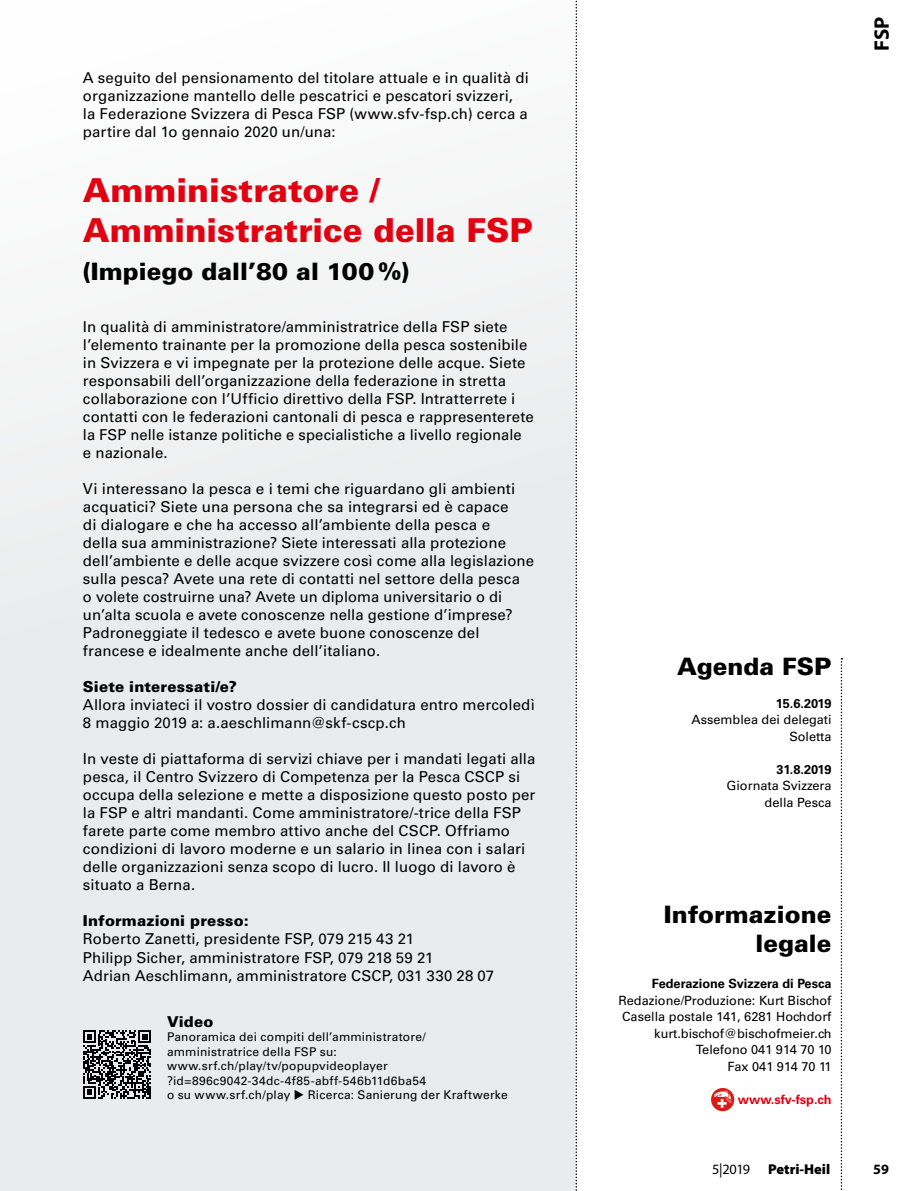
<style>
.page{position:relative;width:906px;height:1191px;background:#fff}
.page>*{position:absolute;margin:0;border:0;box-sizing:border-box;transform-origin:0 0}
.t1{font:900 33px/39.6px "Univers LT Std";color:#e30010}
.t2{font:900 24px/28.8px "Univers LT Std";color:#000;text-align:right}
.t3{font:700 21px "Myriad Pro";color:#000}
.t4{font:15px/18px "Univers LT Std";letter-spacing:.005em;color:#000}
.t5{font:900 15px "Univers LT Std";letter-spacing:.01em;color:#000}
.t6{font:900 14.25px "Myriad Pro";color:#000}
.t7{font:14.25px "Myriad Pro";color:#000}
.t8{font:700 14.25px "Myriad Pro";color:#000}
.t9{font:12.75px/16.5px "Univers LT Std";color:#000;text-align:right}
.t10{font:700 12.75px "Univers LT Std";color:#000}
.t11{font:700 12.75px "Univers LT Std";color:#e30010}
.t12{font:12px/14.4px "Univers LT Std";letter-spacing:.02em;color:#000}
</style>
<div class="page">
<div style="left:0;top:0;width:906px;height:1191px;background:linear-gradient(to bottom,#f8f9f9,#e5e6e7)"></div>
<div style="left:576px;top:0;width:330px;height:1191px;background:#fff"></div>
<svg style="left:575px;top:0;width:2px;height:1191px"></svg>
<svg style="left:83px;top:1030px;width:68px;height:68px;background:#646465"></svg>
<svg style="left:840px;top:658px;width:2px;height:532px"></svg>
<svg style="left:711px;top:1088px;width:23px;height:23px"></svg>
<svg style="left:713px;top:1090px;width:19px;height:17px"></svg>
<p class="t4" style="left:83px;top:69px;width:447px">A seguito del pensionamento del titolare attuale e in qualità di organizzazione mantello delle pescatrici e pescatori svizzeri, la Federazione Svizzera di Pesca FSP (www.sfv-fsp.ch) cerca a partire dal 1o gennaio 2020 un/una:</p>
<h1 class="t1" style="left:83px;top:170px;width:451px">Amministratore /<br>Amministratrice della FSP</h1>
<h2 class="t2" style="left:83px;top:256px;width:328px">(Impiego dall’80 al 100%)</h2>
<p class="t4" style="left:83px;top:318px;width:452px">In qualità di amministratore/amministratrice della FSP siete l’elemento trainante per la promozione della pesca sostenibile in Svizzera e vi impegnate per la protezione delle acque. Siete responsabili dell’organizzazione della federazione in stretta collaborazione con l’Ufficio direttivo della FSP. Intratterrete i contatti con le federazioni cantonali di pesca e rappresenterete la FSP nelle istanze politiche e specialistiche a livello regionale e nazionale.</p>
<p class="t4" style="left:83px;top:480px;width:453px">Vi interessano la pesca e i temi che riguardano gli ambienti acquatici? Siete una persona che sa integrarsi ed è capace<br>di dialogare e che ha accesso all’ambiente della pesca e<br>della sua amministrazione? Siete interessati alla protezione dell’ambiente e delle acque svizzere così come alla legislazione sulla pesca? Avete una rete di contatti nel settore della pesca<br>o volete costruirne una? Avete un diploma universitario o di un’alta scuola e avete conoscenze nella gestione d’imprese?<br>Padroneggiate il tedesco e avete buone conoscenze del francese e idealmente anche dell’italiano.</p>
<p class="t5" style="left:83px;top:677px;width:155px">Siete interessati/e?</p>
<p class="t4" style="left:83px;top:696px;width:453px">Allora inviateci il vostro dossier di candidatura entro mercoledì<br>8 maggio 2019 a: a.aeschlimann@skf-cscp.ch</p>
<p class="t4" style="left:83px;top:750px;width:454px">In veste di piattaforma di servizi chiave per i mandati legati alla pesca, il Centro Svizzero di Competenza per la Pesca CSCP si occupa della selezione e mette a disposizione questo posto per la FSP e altri mandanti. Come amministratore/-trice della FSP farete parte come membro attivo anche del CSCP. Offriamo condizioni di lavoro moderne e un salario in linea con i salari delle organizzazioni senza scopo di lucro. Il luogo di lavoro è situato a Berna.</p>
<p class="t5" style="left:83px;top:911px;width:167px">Informazioni presso:</p>
<p class="t4" style="left:83px;top:930px;width:413px">Roberto Zanetti, presidente FSP, 079 215 43 21<br>Philipp Sicher, amministratore FSP, 079 218 59 21<br>Adrian Aeschlimann, amministratore CSCP, 031 330 28 07</p>
<p class="t5" style="left:167px;top:1012px;width:48px">Video</p>
<p class="t12" style="left:167px;top:1030px;width:342px">Panoramica dei compiti dell’amministratore/ amministratrice della FSP su: www.srf.ch/play/tv/popupvideoplayer ?id=896c9042-34dc-4f85-abff-546b11d6ba54<br>o su www.srf.ch/play ◆ Ricerca: Sanierung der Kraftwerke</p>
<h3 class="t3" style="left:868px;top:51px;width:36px;rotate:-90deg">FSP</h3>
<h2 class="t2" style="left:677px;top:652px;width:156px">Agenda FSP</h2>
<p class="t10" style="left:776px;top:695px;width:57px">15.6.2019</p>
<p class="t9" style="left:691px;top:711px;width:142px">Assemblea dei delegati<br>Soletta</p>
<p class="t10" style="left:776px;top:761px;width:57px">31.8.2019</p>
<p class="t9" style="left:726px;top:777px;width:107px">Giornata Svizzera della Pesca</p>
<h2 class="t2" style="left:664px;top:899px;width:169px">Informazione legale</h2>
<p class="t10" style="left:652px;top:976px;width:181px">Federazione Svizzera di Pesca</p>
<p class="t9" style="left:618px;top:992px;width:214px">Redazione/Produzione: Kurt Bischof<br>Casella postale 141, 6281 Hochdorf kurt.bischof@bischofmeier.ch<br>Telefono 041 914 70 10<br>Fax 041 914 70 11</p>
<p class="t11" style="left:738px;top:1091px;width:95px">www.sfv-fsp.ch</p>
<p class="t7" style="left:712px;top:1160px;width:39px">5|2019</p>
<p class="t6" style="left:768px;top:1159px;width:63px">Petri-Heil</p>
<p class="t8" style="left:873px;top:1159px;width:17px">59</p>
</div>
